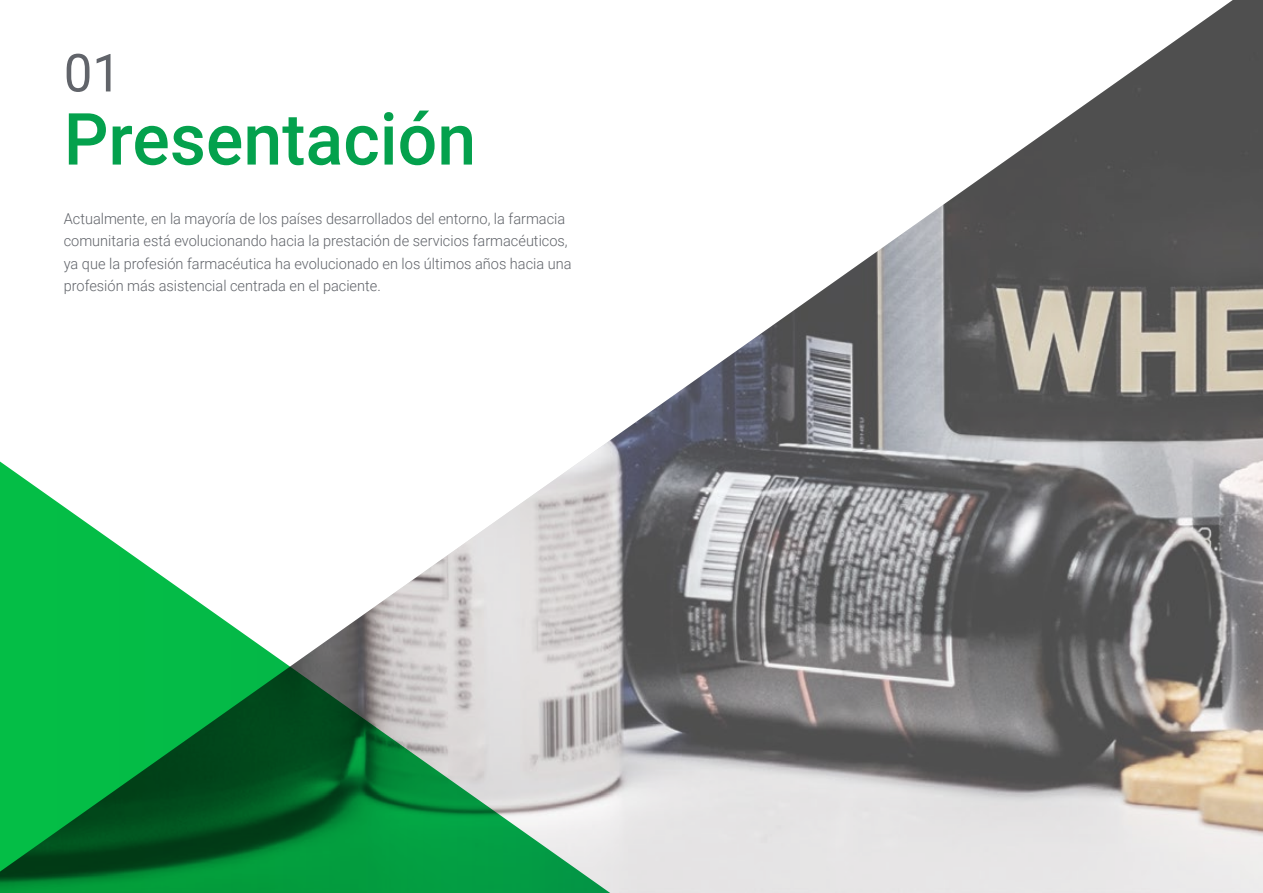
<style>
.page{position:relative;width:1263px;height:893px;background:#fff}
.page>*{position:absolute;margin:0;border:0;box-sizing:border-box;transform-origin:0 0}
.t1{font:500 72px "Roboto";color:#04a14d}
.t2{font:52.5px "Roboto";color:#61646a}
.t3{font:300 15px/22.5px "Roboto";color:#61646a}
</style>
<div class="page">
<img style="left:602px;top:0;width:661px;height:893px">
<svg style="left:0;top:446px;width:640px;height:447px"></svg>
<h2 class="t2" style="left:64px;top:36px;width:59px">01</h2>
<h1 class="t1" style="left:64px;top:89px;width:414px">Presentación</h1>
<p class="t3" style="left:64px;top:207px;width:509px">Actualmente, en la mayoría de los países desarrollados del entorno, la farmacia comunitaria está evolucionando hacia la prestación de servicios farmacéuticos, ya que la profesión farmacéutica ha evolucionado en los últimos años hacia una profesión más asistencial centrada en el paciente.</p>
</div>
